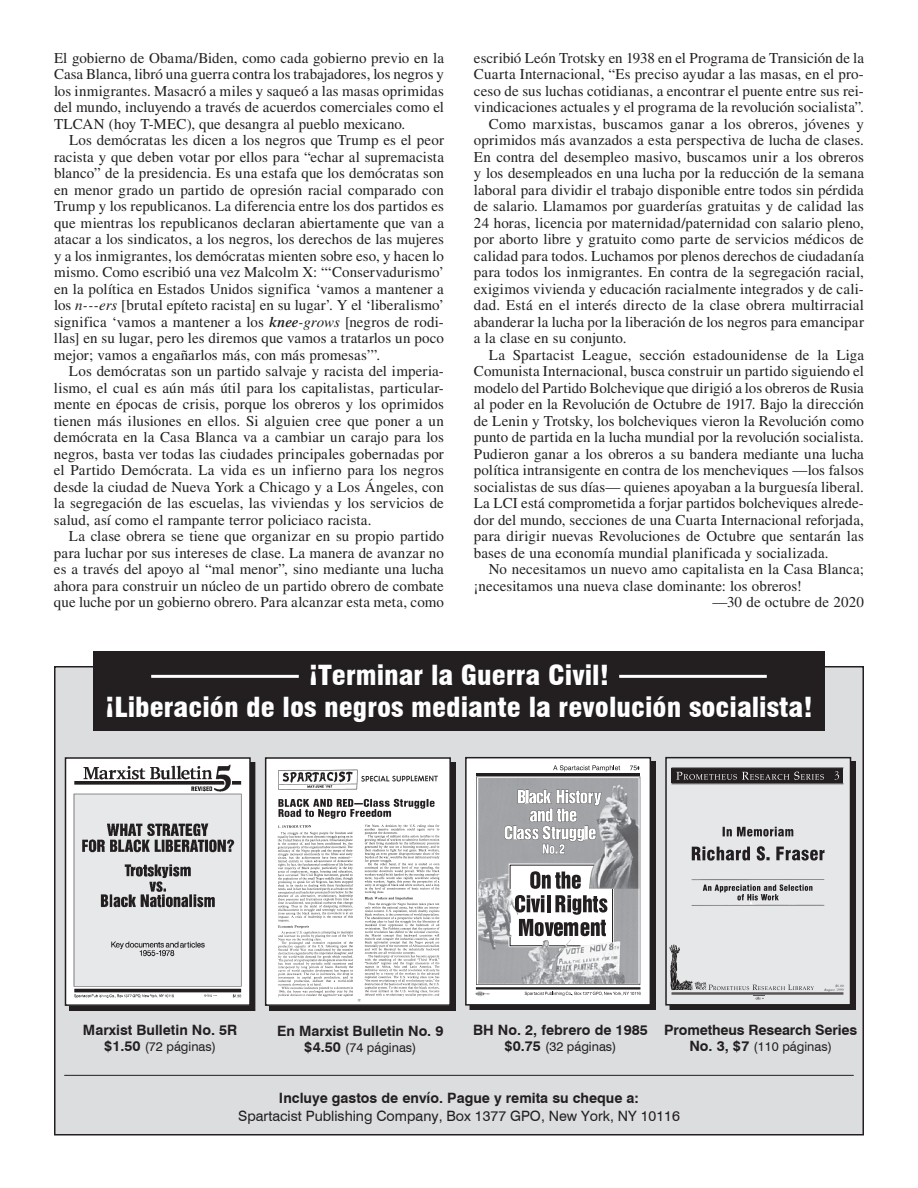
<style>
.page{position:relative;width:918px;height:1188px;background:#fff}
.page>*{position:absolute;margin:0;border:0;box-sizing:border-box;transform-origin:0 0}
.t1{font:900 condensed 27px/31.5px "Swiss 721 BT";color:#fff;text-align:center;scale:1.05 1}
.t2{font:15px/16.5px "Times LT Std";letter-spacing:.005em;color:#231f20;text-align:justify}
.t3{font:700 14.25px "Swiss 721 BT";color:#231f20}
.t4{font:14.25px "Swiss 721 BT";color:#231f20}
.t5{font:12.75px "Swiss 721 BT";color:#231f20}
.s1{font-style:italic}
.s2{font-weight:600;font-style:italic;font-size:14.4px}
.s3{font-weight:700;font-size:14.25px}
</style>
<div class="page">
<div style="left:55px;top:667px;width:808px;height:468px;background:#dcdddf"></div>
<hr style="left:64px;top:1075px;width:790px;height:1px;background:#231f20">
<div style="left:69px;top:762px;width:186px;height:248px;background:#231f20"></div>
<img style="left:68px;top:760px;width:180px;height:243px">
<div style="left:65px;top:757px;width:186px;height:249px;border:2px solid #231f20"></div>
<div style="left:470px;top:761px;width:186px;height:249px;background:#231f20"></div>
<div style="left:466px;top:758px;width:184px;height:247px;background:#fff"></div>
<hr style="left:476px;top:987px;width:164px;height:3px;background:#231f20">
<svg style="left:525px;top:992px;width:116px;height:4px"></svg>
<img style="left:475px;top:991px;width:15px;height:5px">
<svg style="left:476px;top:765px;width:164px;height:220px"></svg>
<div style="left:465px;top:757px;width:186px;height:249px;border:2px solid #231f20"></div>
<div style="left:269px;top:762px;width:186px;height:248px;background:#231f20"></div>
<img style="left:268px;top:760px;width:180px;height:243px">
<div style="left:265px;top:757px;width:186px;height:249px;border:2px solid #231f20"></div>
<div style="left:670px;top:761px;width:186px;height:249px;background:#231f20"></div>
<div style="left:666px;top:758px;width:185px;height:247px;background:#e6e7e9"></div>
<img style="left:691px;top:826px;width:134px;height:80px">
<img style="left:824px;top:984px;width:20px;height:8px">
<svg style="left:755px;top:996px;width:9px;height:4px"></svg>
<div style="left:672px;top:769px;width:171px;height:14px;background:#231f20"></div>
<svg style="left:676px;top:772px;width:148px;height:8px"></svg>
<hr style="left:672px;top:783px;width:171px;height:1px;background:#3b3a3b">
<hr style="left:672px;top:768px;width:171px;height:1px;background:#3b3a3b">
<hr style="left:672px;top:993px;width:171px;height:1px;background:#231f20">
<hr style="left:672px;top:994px;width:171px;height:1px;background:#231f20">
<svg style="left:670px;top:944px;width:144px;height:46px"></svg>
<svg style="left:834px;top:771px;width:6px;height:9px"></svg>
<div style="left:665px;top:757px;width:186px;height:249px;border:2px solid #231f20"></div>
<div style="left:93px;top:651px;width:732px;height:79px;background:#231f20"></div>
<hr style="left:151px;top:675px;width:148px;height:3px;background:#fff">
<hr style="left:619px;top:675px;width:148px;height:3px;background:#fff">
<p class="t2" style="left:54px;top:49px;width:392px">El gobierno de Obama/Biden, como cada gobierno previo en la Casa Blanca, libró una guerra contra los trabajadores, los negros y los inmigrantes. Masacró a miles y saqueó a las masas oprimidas del mundo, incluyendo a través de acuerdos comerciales como el TLCAN (hoy T-MEC), que desangra al pueblo mexicano.</p>
<p class="t2" style="left:54px;top:132px;width:392px;text-indent:15px">Los demócratas les dicen a los negros que Trump es el peor racista y que deben votar por ellos para “echar al supremacista blanco” de la presidencia. Es una estafa que los demócratas son en menor grado un partido de opresión racial comparado con Trump y los republicanos. La diferencia entre los dos partidos es que mientras los republicanos declaran abiertamente que van a atacar a los sindicatos, a los negros, los derechos de las mujeres y a los inmigrantes, los demócratas mienten sobre eso, y hacen lo mismo. Como escribió una vez Malcolm X: “‘Conservadurismo’ en la política en Estados Unidos significa ‘vamos a mantener a los <span class="s1">n---ers</span> [brutal epíteto racista] en su lugar’. Y el ‘liberalismo’ significa ‘vamos a mantener a los <span class="s2">knee</span><span class="s1">-grows</span> [negros de rodi&shy;llas] en su lugar, pero les diremos que vamos a tratarlos un poco mejor; vamos a engañarlos más, con más promesas’”.</p>
<p class="t2" style="left:54px;top:363px;width:392px;text-indent:15px">Los demócratas son un partido salvaje y racista del imperia&shy;lismo, el cual es aún más útil para los capitalistas, particular&shy;mente en épocas de crisis, porque los obreros y los oprimidos tienen más ilusiones en ellos. Si alguien cree que poner a un demócrata en la Casa Blanca va a cambiar un carajo para los negros, basta ver todas las ciudades principales gobernadas por el Partido Demócrata. La vida es un infierno para los negros desde la ciudad de Nueva York a Chicago y a Los Ángeles, con la segregación de las escuelas, las viviendas y los servicios de salud, así como el rampante terror policiaco racista.</p>
<p class="t2" style="left:54px;top:528px;width:392px;text-indent:15px">La clase obrera se tiene que organizar en su propio partido para luchar por sus intereses de clase. La manera de avanzar no es a través del apoyo al “mal menor”, sino mediante una lucha ahora para construir un núcleo de un partido obrero de combate que luche por un gobierno obrero. Para alcanzar esta meta, como</p>
<p class="t2" style="left:474px;top:49px;width:392px">escribió León Trotsky en 1938 en el Programa de Transición de la</p>
<p class="t2" style="left:474px;top:66px;width:391px">Cuarta Internacional, “Es preciso ayudar a las masas, en el pro-</p>
<p class="t2" style="left:474px;top:82px;width:391px">ceso de sus luchas cotidianas, a encontrar el puente entre sus rei-</p>
<p class="t2" style="left:474px;top:99px;width:392px">vindicaciones actuales y el programa de la revolución socialista”.</p>
<p class="t2" style="left:489px;top:115px;width:377px">Como marxistas, buscamos ganar a los obreros, jóvenes y</p>
<p class="t2" style="left:474px;top:132px;width:392px">oprimidos más avanzados a esta perspectiva de lucha de clases.</p>
<p class="t2" style="left:474px;top:148px;width:392px">En contra del desempleo masivo, buscamos unir a los obreros</p>
<p class="t2" style="left:474px;top:165px;width:392px">y los desempleados en una lucha por la reducción de la semana</p>
<p class="t2" style="left:474px;top:181px;width:391px">laboral para dividir el trabajo disponible entre todos sin pérdida</p>
<p class="t2" style="left:474px;top:198px;width:391px">de salario. Llamamos por guarderías gratuitas y de calidad las</p>
<p class="t2" style="left:474px;top:214px;width:391px">24 horas, licencia por maternidad/paternidad con salario pleno,</p>
<p class="t2" style="left:474px;top:231px;width:391px">por aborto libre y gratuito como parte de servicios médicos de</p>
<p class="t2" style="left:474px;top:247px;width:392px">calidad para todos. Luchamos por plenos derechos de ciudadanía</p>
<p class="t2" style="left:474px;top:264px;width:392px">para todos los inmigrantes. En contra de la segregación racial,</p>
<p class="t2" style="left:474px;top:280px;width:391px">exigimos vivienda y educación racialmente integrados y de cali-</p>
<p class="t2" style="left:474px;top:297px;width:392px">dad. Está en el interés directo de la clase obrera multirracial</p>
<p class="t2" style="left:474px;top:313px;width:392px">abanderar la lucha por la liberación de los negros para emancipar</p>
<p class="t2" style="left:474px;top:330px;width:154px">a la clase en su conjunto.</p>
<p class="t2" style="left:489px;top:346px;width:377px">La Spartacist League, sección estadounidense de la Liga</p>
<p class="t2" style="left:474px;top:363px;width:391px">Comunista Internacional, busca construir un partido siguiendo el</p>
<p class="t2" style="left:474px;top:379px;width:391px">modelo del Partido Bolchevique que dirigió a los obreros de Rusia</p>
<p class="t2" style="left:474px;top:396px;width:392px">al poder en la Revolución de Octubre de 1917. Bajo la dirección</p>
<p class="t2" style="left:474px;top:412px;width:391px">de Lenin y Trotsky, los bolcheviques vieron la Revolución como</p>
<p class="t2" style="left:474px;top:429px;width:392px">punto de partida en la lucha mundial por la revolución socialista.</p>
<p class="t2" style="left:474px;top:445px;width:391px">Pudieron ganar a los obreros a su bandera mediante una lucha</p>
<p class="t2" style="left:474px;top:462px;width:391px">política intransigente en contra de los mencheviques —los falsos</p>
<p class="t2" style="left:474px;top:478px;width:392px">socialistas de sus días— quienes apoyaban a la burguesía liberal.</p>
<p class="t2" style="left:474px;top:495px;width:391px">La LCI está comprometida a forjar partidos bolcheviques alrede-</p>
<p class="t2" style="left:474px;top:511px;width:392px">dor del mundo, secciones de una Cuarta Internacional reforjada,</p>
<p class="t2" style="left:474px;top:528px;width:391px">para dirigir nuevas Revoluciones de Octubre que sentarán las</p>
<p class="t2" style="left:474px;top:544px;width:356px">bases de una economía mundial planificada y socializada.</p>
<p class="t2" style="left:489px;top:561px;width:376px">No necesitamos un nuevo amo capitalista en la Casa Blanca;</p>
<p class="t2" style="left:474px;top:577px;width:329px">¡necesitamos una nueva clase dominante: los obreros!</p>
<p class="t2" style="left:713px;top:594px;width:153px">—30 de octubre de 2020</p>
<h1 class="t1" style="left:105px;top:659px;width:675px">¡Terminar la Guerra Civil!<br>¡Liberación de los negros mediante la revolución socialista!</h1>
<p class="t3" style="left:83px;top:1021px;width:156px">Marxist Bulletin No. 5R</p>
<p class="t5" style="left:104px;top:1039px;width:113px"><span class="s3">$1.50</span> (72 páginas)</p>
<p class="t3" style="left:277px;top:1022px;width:168px">En Marxist Bulletin No. 9</p>
<p class="t5" style="left:304px;top:1039px;width:114px"><span class="s3">$4.50</span> (74 páginas)</p>
<p class="t3" style="left:473px;top:1021px;width:176px">BH No. 2, febrero de 1985</p>
<p class="t5" style="left:505px;top:1039px;width:113px"><span class="s3">$0.75</span> (32 páginas)</p>
<p class="t3" style="left:664px;top:1021px;width:195px">Prometheus Research Series</p>
<p class="t5" style="left:689px;top:1039px;width:144px"><span class="s3">No. 3, $7</span> (110 páginas)</p>
<p class="t3" style="left:279px;top:1089px;width:362px">Incluye gastos de envío. Pague y remita su cheque a:</p>
<p class="t4" style="left:238px;top:1107px;width:443px">Spartacist Publishing Company, Box 1377 GPO, New York, NY 10116</p>
</div>
